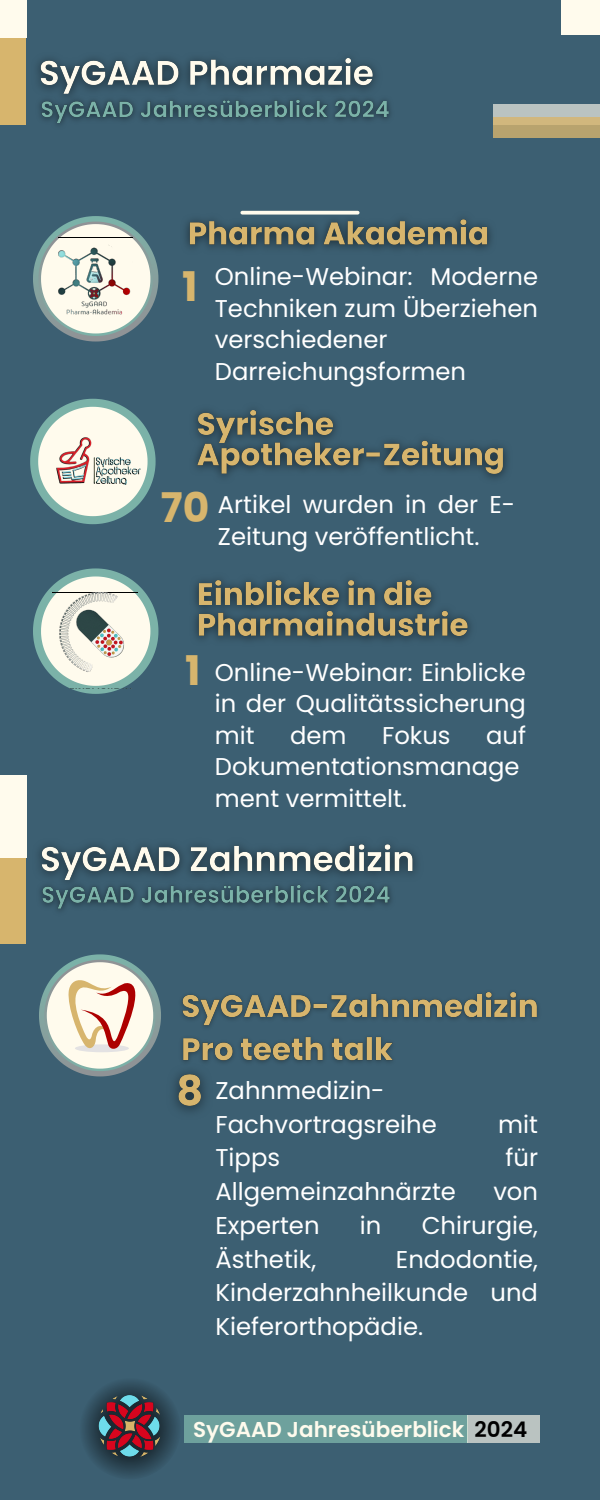
<style>
.page{position:relative;width:600px;height:1500px;background:#3c5f72}
.page>*{position:absolute;margin:0;border:0;box-sizing:border-box;transform-origin:0 0}
.t1{font:700 40.9px "Poppins";color:#d7b56d}
.t2{font:700 40.8px "Poppins";color:#d7b56d}
.t3{font:24.3px/31.4px "Poppins";color:#fff}
.t4{font:600 21.5px "Poppins";color:#fffbed}
.s1{color:#000}
</style>
<div class="page">
<div style="left:0;top:0;width:26px;height:124px;background:#d7b56d"></div>
<div style="left:0;top:0;width:27px;height:38px;background:#fffbed"></div>
<div style="left:561px;top:0;width:39px;height:34px;background:#fffbed"></div>
<img style="left:40px;top:105px;width:351px;height:20px">
<div style="left:493px;top:104px;width:107px;height:21px;background:#bac3c1"></div>
<svg style="left:493px;top:117px;width:107px;height:21px;background:#c1aa73"></svg>
<img style="left:195px;top:410px;width:312px;height:69px">
<svg style="left:30px;top:399px;width:125px;height:125px"></svg>
<img style="left:57px;top:438px;width:84px;height:47px">
<svg style="left:33px;top:216px;width:125px;height:125px"></svg>
<img style="left:58px;top:238px;width:74px;height:76px">
<img style="left:186px;top:210px;width:305px;height:39px">
<img style="left:195px;top:579px;width:276px;height:62px">
<svg style="left:33px;top:568px;width:125px;height:126px"></svg>
<img style="left:52px;top:593px;width:85px;height:95px">
<img style="left:37px;top:58px;width:352px;height:53px">
<div style="left:184px;top:1415px;width:284px;height:27px;background:#6ea19d"></div>
<svg style="left:79px;top:1378px;width:102px;height:101px"></svg>
<img style="left:97px;top:1394px;width:65px;height:64px">
<div style="left:468px;top:1415px;width:72px;height:27px;background:#bac3c1"></div>
<svg style="left:242px;top:211px;width:116px;height:4px"></svg>
<svg style="left:39px;top:954px;width:122px;height:122px"></svg>
<img style="left:182px;top:992px;width:356px;height:71px">
<img style="left:160px;top:1058px;width:60px;height:54px">
<img style="left:41px;top:897px;width:351px;height:14px">
<img style="left:39px;top:844px;width:378px;height:53px">
<div style="left:0;top:807px;width:26px;height:137px;background:#d7b56d"></div>
<div style="left:0;top:775px;width:27px;height:83px;background:#fffbed"></div>
<p class="t2" style="left:182px;top:258px;width:17px">1</p>
<h2 class="t3" style="left:215px;top:261px;width:325px">Online-Webinar: Moderne<br>Techniken zum Überziehen verschiedener<br>Darreichungsformen</h2>
<p class="t1" style="left:161px;top:479px;width:50px">70</p>
<p class="t3" style="left:218px;top:489px;width:299px">Artikel wurden in der E-<br>Zeitung veröffentlicht.</p>
<h3 class="t1" style="left:185px;top:642px;width:17px">1</h3>
<p class="t3" style="left:215px;top:657px;width:313px;text-align:justify">Online-Webinar: Einblicke in der Qualitätssicherung mit</p>
<p class="t3" style="left:215px;top:719px;width:313px;text-indent:271px">auf<br>Dokumentationsmanage ment vermittelt.</p>
<p class="t3" style="left:290px;top:719px;width:58px">dem</p>
<p class="t3" style="left:382px;top:719px;width:70px">Fokus</p>
<p class="t3" style="left:216px;top:1073px;width:223px;line-height:33.8px">Zahnmedizin-<br>Fachvortragsreihe</p>
<p class="t3" style="left:498px;top:1108px;width:41px">mit</p>
<p class="t3" style="left:216px;top:1142px;width:66px">Tipps</p>
<p class="t3" style="left:505px;top:1142px;width:34px">für</p>
<p class="t3" style="left:216px;top:1176px;width:242px">Allgemeinzahnärzte</p>
<p class="t3" style="left:493px;top:1176px;width:46px">von</p>
<p class="t3" style="left:216px;top:1210px;width:106px">Experten</p>
<p class="t3" style="left:360px;top:1210px;width:23px">in</p>
<p class="t3" style="left:422px;top:1210px;width:118px">Chirurgie,</p>
<p class="t3" style="left:216px;top:1243px;width:102px">Ästhetik,</p>
<p class="t3" style="left:216px;top:1242px;width:324px;line-height:33.8px;text-align:justify;text-indent:180px">Endodontie, Kinderzahnheilkunde und Kieferorthopädie.</p>
<p class="t4" style="left:193px;top:1415px;width:336px">SyGAAD Jahresüberblick <span class="s1">2024</span></p>
</div>
